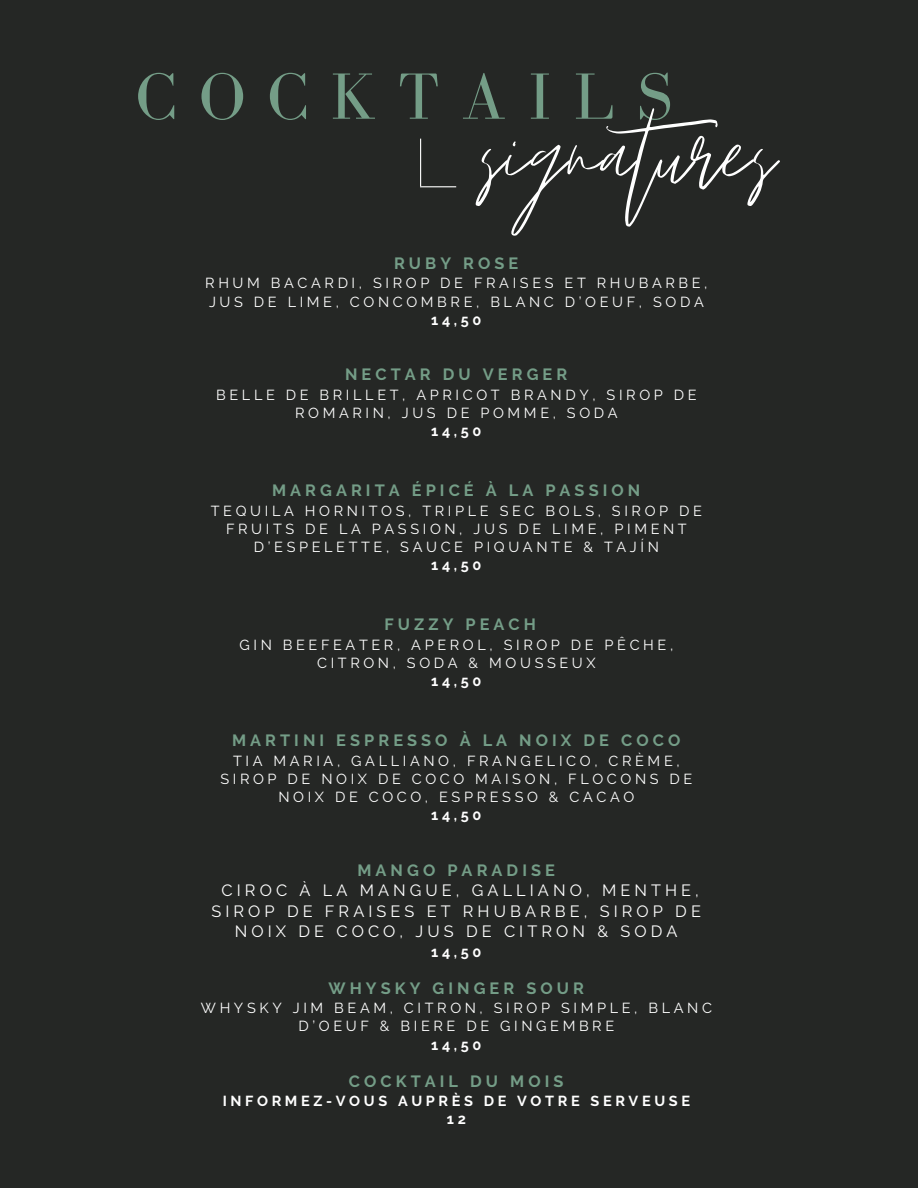
<style>
.page{position:relative;width:918px;height:1188px;background:#252725}
.page>*{position:absolute;margin:0;border:0;box-sizing:border-box;transform-origin:0 0}
.t1{font:167.7px "Emitha Script";color:#fff}
.t2{font:67.2px "Bodoni FLF";letter-spacing:.33em;color:#749d87}
.t3{font:700 16.35px "Raleway";letter-spacing:.25em;color:#749d87}
.t4{font:16.35px/20.5px "Raleway";letter-spacing:.25em;color:#fff;text-align:center}
.t5{font:14.55px/18.1px "Raleway";letter-spacing:.25em;color:#fff;text-align:center}
.t6{font:700 14.55px/18.1px "Raleway";letter-spacing:.25em;color:#fff;text-align:center}
</style>
<div class="page">
<hr style="left:420px;top:186px;width:36px;height:1px;background:#fff">
<hr style="left:420px;top:139px;width:1px;height:47px;background:#fff">
<h2 class="t2" style="left:136px;top:60px;width:539px">COCKTAILS</h2>
<h1 class="t1" style="left:478px;top:65px;width:299px">signatures</h1>
<p class="t3" style="left:394px;top:254px;width:126px">RUBY ROSE</p>
<p class="t5" style="left:205px;top:274px;width:504px;text-align:left">RHUM BACARDI, SIROP DE FRAISES ET RHUBARBE,<br>JUS DE LIME, CONCOMBRE, BLANC D’OEUF, SODA</p>
<p class="t6" style="left:431px;top:311px;width:52px">14,50</p>
<p class="t3" style="left:345px;top:365px;width:224px">NECTAR DU VERGER</p>
<p class="t5" style="left:216px;top:385px;width:482px">BELLE DE BRILLET, APRICOT BRANDY, SIROP DE<br>ROMARIN, JUS DE POMME, SODA</p>
<p class="t6" style="left:431px;top:422px;width:52px">14,50</p>
<p class="t3" style="left:272px;top:481px;width:370px">MARGARITA ÉPICÉ À LA PASSION</p>
<p class="t5" style="left:211px;top:501px;width:493px">TEQUILA HORNITOS, TRIPLE SEC BOLS, SIROP DE<br>FRUITS DE LA PASSION, JUS DE LIME, PIMENT<br>D’ESPELETTE, SAUCE PIQUANTE &amp; TAJÍN</p>
<p class="t6" style="left:431px;top:556px;width:52px">14,50</p>
<p class="t3" style="left:384px;top:615px;width:153px">FUZZY PEACH</p>
<p class="t5" style="left:239px;top:635px;width:435px">GIN BEEFEATER, APEROL, SIROP DE PÊCHE,<br>CITRON, SODA &amp; MOUSSEUX</p>
<p class="t6" style="left:431px;top:672px;width:52px">14,50</p>
<p class="t3" style="left:232px;top:731px;width:450px">MARTINI ESPRESSO À LA NOIX DE COCO</p>
<p class="t5" style="left:220px;top:751px;width:474px">TIA MARIA, GALLIANO, FRANGELICO, CRÈME,<br>SIROP DE NOIX DE COCO MAISON, FLOCONS DE<br>NOIX DE COCO, ESPRESSO &amp; CACAO</p>
<p class="t6" style="left:431px;top:806px;width:52px">14,50</p>
<p class="t3" style="left:357px;top:860px;width:199px">MANGO PARADISE</p>
<p class="t4" style="left:211px;top:880px;width:491px">CIROC À LA MANGUE, GALLIANO, MENTHE,<br>SIROP DE FRAISES ET RHUBARBE, SIROP DE<br>NOIX DE COCO, JUS DE CITRON &amp; SODA</p>
<p class="t6" style="left:431px;top:942px;width:52px">14,50</p>
<p class="t3" style="left:328px;top:979px;width:257px">WHYSKY GINGER SOUR</p>
<p class="t5" style="left:201px;top:999px;width:513px">WHYSKY JIM BEAM, CITRON, SIROP SIMPLE, BLANC<br>D’OEUF &amp; BIERE DE GINGEMBRE</p>
<p class="t6" style="left:431px;top:1035px;width:52px">14,50</p>
<p class="t3" style="left:349px;top:1072px;width:216px">COCKTAIL DU MOIS</p>
<p class="t6" style="left:223px;top:1092px;width:469px">INFORMEZ-VOUS AUPRÈS DE VOTRE SERVEUSE<br>1 2</p>
</div>
